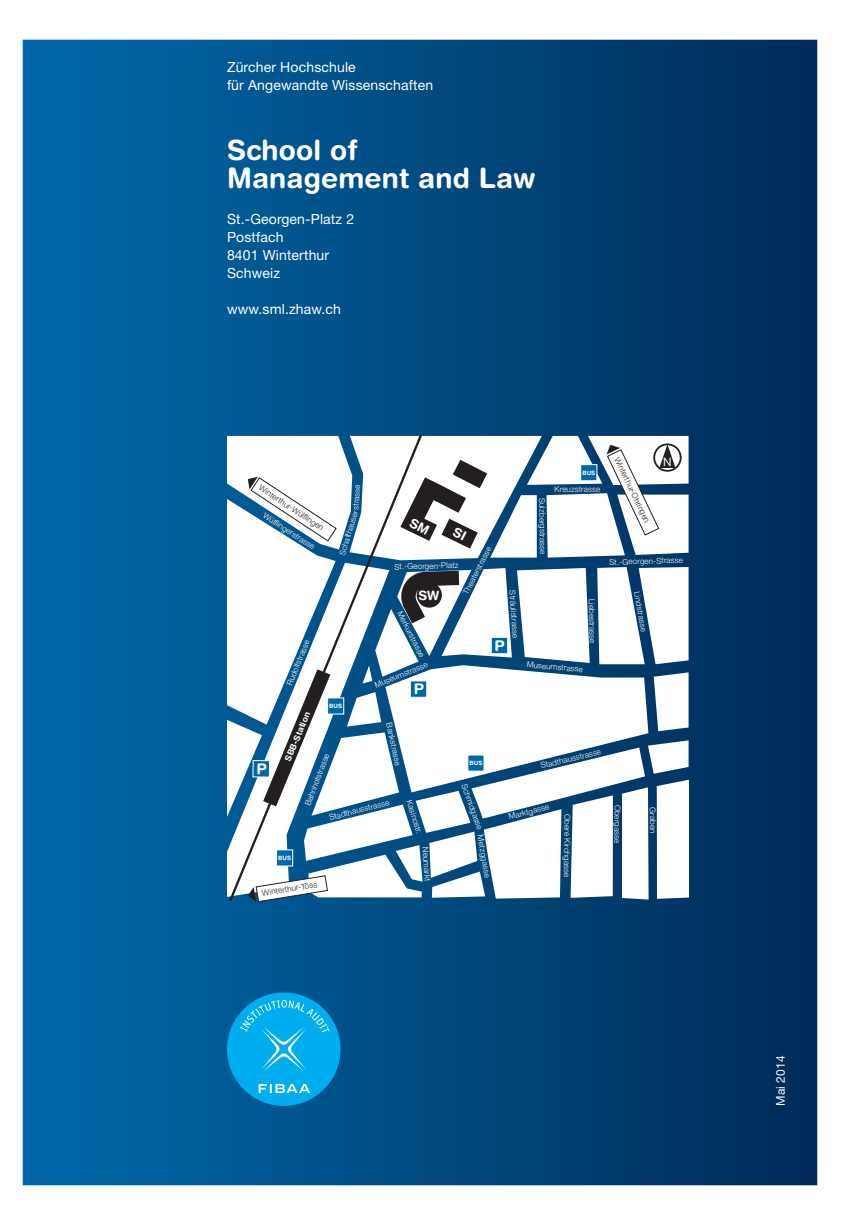
<style>
.page{position:relative;width:857px;height:1225px;background:#fff}
.page>*{position:absolute;margin:0;border:0;box-sizing:border-box;transform-origin:0 0}
.t1{font:700 28px/28px "Helvetica Rounded LT Std";letter-spacing:.005em;color:#fff}
.t2{font:700 14.8px "Helvetica Rounded LT Std";color:#fff}
.t3{font:14px/18px "Helvetica Neue LT Pro";letter-spacing:.01em;color:#fff}
.t4{font:12px "Helvetica Neue LT Pro";letter-spacing:.01em;color:#fff}
.t5{font:11.8px "Helvetica Neue LT Pro";color:#fff}
.t6{font:700 8.6px "Helvetica Rounded LT Std";color:#fff}
.t7{font:300 8px "Helvetica Neue LT Pro";letter-spacing:.005em;color:#fff}
.t8{font:300 8px "Helvetica Neue LT Pro";color:#231f20}
.t9{font:300 8px "Helvetica Neue LT Pro";color:#000}
.t10{font:700 6px "Helvetica Rounded LT Std";color:#fff}
</style>
<div class="page">
<div style="left:24px;top:41px;width:791px;height:1143px;background:linear-gradient(to right,#006aaa,#012c58)"></div>
<div style="left:227px;top:992px;width:113px;height:114px;background:#00aeef;border-radius:50%"></div>
<svg style="left:258px;top:1084px;width:52px;height:9px"></svg>
<svg style="left:240px;top:1000px;width:89px;height:71px"></svg>
<svg style="left:227px;top:436px;width:461px;height:466px"></svg>
<h3 class="t3" style="left:227px;top:58px;width:207px">Zürcher Hochschule<br>für Angewandte Wissenschaften</h3>
<h1 class="t1" style="left:227px;top:136px;width:309px">School of<br>Management and Law</h1>
<h3 class="t3" style="left:227px;top:210px;width:129px">St.-Georgen-Platz 2<br>Postfach<br>8401 Winterthur<br>Schweiz</h3>
<h3 class="t3" style="left:227px;top:300px;width:115px">www.sml.zhaw.ch</h3>
<p class="t8" style="left:262px;top:483px;width:77px;rotate:33deg">Winterthur-Wülfl ingen</p>
<p class="t9" style="left:261px;top:483px;width:77px;rotate:32deg">Winterthur-Wülfl ingen</p>
<p class="t7" style="left:266px;top:510px;width:61px;rotate:33deg">Wülfl ingerstrasse</p>
<p class="t7" style="left:350px;top:509px;width:27px;rotate:-86deg">strasse</p>
<p class="t7" style="left:337px;top:553px;width:48px;rotate:-73deg">Schaffhauser</p>
<p class="t7" style="left:284px;top:683px;width:50px;rotate:-68deg">Rudolfstrasse</p>
<p class="t10" style="left:329px;top:702px;width:14px">BUS</p>
<p class="t7" style="left:461px;top:591px;width:54px;rotate:-63deg">Theaterstrasse</p>
<p class="t7" style="left:394px;top:561px;width:66px;rotate:-1deg">St.-Georgen-Platz</p>
<p class="t7" style="left:517px;top:590px;width:49px;rotate:86deg">Sträulistrasse</p>
<p class="t7" style="left:404px;top:609px;width:52px;rotate:63deg">Merkurstrasse</p>
<h2 class="t2" style="left:494px;top:636px;width:12px">P</h2>
<p class="t7" style="left:373px;top:680px;width:58px;rotate:-22deg">Museumstrasse</p>
<h2 class="t2" style="left:413px;top:680px;width:12px">P</h2>
<p class="t7" style="left:546px;top:497px;width:58px;rotate:89deg">Sulzbergstrasse</p>
<p class="t10" style="left:582px;top:469px;width:14px">BUS</p>
<p class="t7" style="left:554px;top:484px;width:47px;rotate:-1deg">Kreuzstrasse</p>
<p class="t8" style="left:620px;top:455px;width:73px;rotate:64deg">Winterthur-Ohringen</p>
<h3 class="t5" style="left:663px;top:454px;width:10px">N</h3>
<p class="t7" style="left:608px;top:557px;width:75px;rotate:-2deg">St.-Georgen-Strasse</p>
<p class="t7" style="left:596px;top:598px;width:46px;rotate:89deg">Liebestrasse</p>
<p class="t7" style="left:527px;top:659px;width:58px;rotate:5deg">Museumstrasse</p>
<p class="t7" style="left:641px;top:590px;width:42px;rotate:80deg">Lindstrasse</p>
<p class="t6" style="left:282px;top:758px;width:54px;rotate:-67deg">SBB-Station</p>
<p class="t7" style="left:393px;top:721px;width:45px;rotate:78deg">Bankstrasse</p>
<p class="t7" style="left:328px;top:813px;width:63px;rotate:-15deg">Stadthausstrasse</p>
<p class="t7" style="left:302px;top:803px;width:57px;rotate:-69deg">Bahnhofstrasse</p>
<p class="t7" style="left:413px;top:799px;width:36px;rotate:72deg">Kasinostr.</p>
<p class="t10" style="left:278px;top:854px;width:14px">BUS</p>
<p class="t8" style="left:261px;top:888px;width:57px;rotate:-9deg">Winterthur-Töss</p>
<p class="t7" style="left:430px;top:846px;width:36px;rotate:86deg">Neumarkt</p>
<p class="t10" style="left:469px;top:759px;width:14px">BUS</p>
<p class="t7" style="left:468px;top:782px;width:49px;rotate:70deg">Schmidgasse</p>
<p class="t7" style="left:485px;top:834px;width:44px;rotate:80deg">Metzggasse</p>
<p class="t7" style="left:539px;top:760px;width:63px;rotate:-13deg">Stadthausstrasse</p>
<p class="t7" style="left:507px;top:812px;width:43px;rotate:-14deg">Marktgasse</p>
<p class="t7" style="left:571px;top:814px;width:65px;rotate:90deg">Obere Kirchgasse</p>
<p class="t7" style="left:622px;top:804px;width:40px;rotate:91deg">Obergasse</p>
<p class="t7" style="left:657px;top:807px;width:28px;rotate:89deg">Graben</p>
<h3 class="t4" style="left:772px;top:1106px;width:52px;rotate:-90deg">Mai 2014</h3>
</div>
